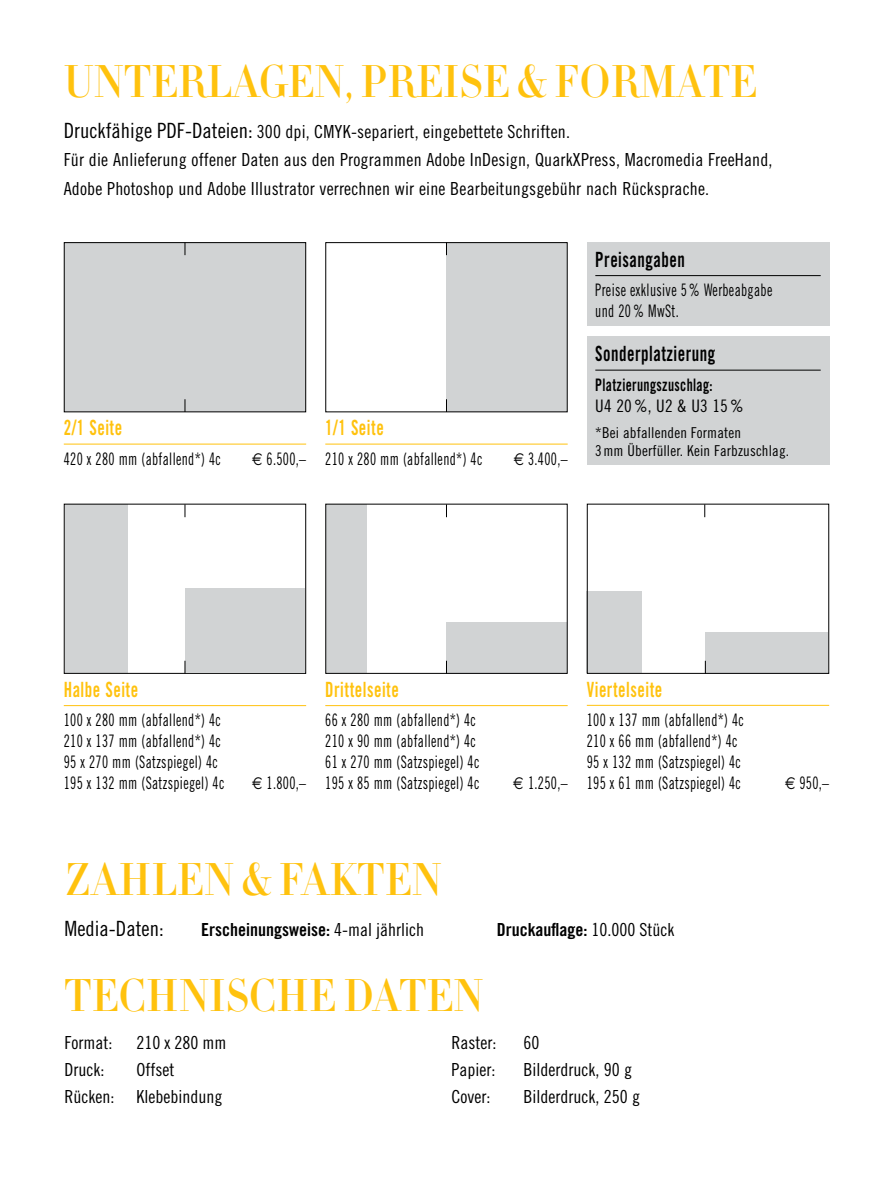
<style>
.page{position:relative;width:893px;height:1191px;background:#fff}
.page>*{position:absolute;margin:0;border:0;box-sizing:border-box;transform-origin:0 0}
.t1{font:500 45px "HTF Didot M16";color:#ffc20e;scale:.95 1}
.t2{font:21px "Trade Gothic Bold Cond Twenty";letter-spacing:.03em;color:#ffc20e;scale:.8 1}
.t3{font:21px "Trade Gothic Bold Cond Twenty";letter-spacing:.03em;color:#000;scale:.8 1}
.t4{font:21px "Trade Gothic Cond Eighteen";color:#000}
.t5{font:18px/28.5px "Trade Gothic Cond Eighteen";letter-spacing:.01em;color:#000}
.t6{font:18px "Trade Gothic Bold Cond Twenty";color:#000}
.t7{font:17.25px/21px "Trade Gothic Cond Eighteen";letter-spacing:.025em;color:#000;scale:.8 1}
.t8{font:17.25px "Trade Gothic Bold Cond Twenty";letter-spacing:.025em;color:#000;scale:.8 1}
.t9{font:17.25px "Trade Gothic Cond Eighteen";letter-spacing:.025em;color:#000}
.t10{font:17.25px "Trade Gothic Cond Eighteen";color:#000;scale:.8 1}
.t11{font:15px/18px "Trade Gothic Cond Eighteen";letter-spacing:.01em;color:#000}
.s1{font-size:21px}
.s2{font-family:"Euro Sans"}
.s3{font-family:"Trade Gothic Cond Eighteen"}
</style>
<div class="page">
<div style="left:64px;top:243px;width:242px;height:169px;background:#d1d3d4"></div>
<div style="left:64px;top:242px;width:242px;height:170px;border:1px solid #000"></div>
<svg style="left:185px;top:242px;width:1px;height:13px"></svg>
<svg style="left:185px;top:399px;width:1px;height:13px"></svg>
<hr style="left:64px;top:444px;width:242px;height:1px;background:#ffc20e">
<div style="left:447px;top:243px;width:120px;height:169px;background:#d1d3d4"></div>
<div style="left:325px;top:242px;width:243px;height:170px;border:1px solid #000"></div>
<svg style="left:446px;top:399px;width:1px;height:13px"></svg>
<svg style="left:446px;top:242px;width:1px;height:13px"></svg>
<hr style="left:325px;top:444px;width:243px;height:1px;background:#ffc20e">
<hr style="left:64px;top:705px;width:242px;height:1px;background:#ffc20e">
<hr style="left:325px;top:705px;width:243px;height:1px;background:#ffc20e">
<div style="left:446px;top:622px;width:121px;height:51px;background:#d1d3d4"></div>
<div style="left:326px;top:504px;width:40px;height:169px;background:#d1d3d4"></div>
<div style="left:325px;top:504px;width:243px;height:170px;border:1px solid #000"></div>
<svg style="left:446px;top:504px;width:1px;height:13px"></svg>
<svg style="left:446px;top:661px;width:1px;height:12px"></svg>
<div style="left:587px;top:242px;width:242px;height:84px;background:#d1d3d4"></div>
<hr style="left:595px;top:275px;width:226px;height:1px;background:#000">
<div style="left:587px;top:337px;width:242px;height:128px;background:#d1d3d4"></div>
<hr style="left:595px;top:370px;width:226px;height:1px;background:#000">
<hr style="left:587px;top:705px;width:242px;height:1px;background:#ffc20e">
<div style="left:705px;top:632px;width:123px;height:41px;background:#d1d3d4"></div>
<div style="left:587px;top:591px;width:55px;height:82px;background:#d1d3d4"></div>
<div style="left:587px;top:504px;width:242px;height:170px;border:1px solid #000"></div>
<svg style="left:705px;top:661px;width:1px;height:12px"></svg>
<div style="left:65px;top:504px;width:63px;height:169px;background:#d1d3d4"></div>
<div style="left:64px;top:504px;width:242px;height:170px;border:1px solid #000"></div>
<svg style="left:185px;top:504px;width:1px;height:13px"></svg>
<div style="left:185px;top:589px;width:120px;height:84px;background:#d1d3d4"></div>
<svg style="left:185px;top:661px;width:1px;height:12px"></svg>
<h1 class="t1" style="left:64px;top:48px;width:675px">UNTERLAGEN, PREISE &amp; FORMATE</h1>
<p class="t5" style="left:64px;top:117px;width:710px"><span class="s1">Druckfähige PDF-Dateien:</span> 300 dpi, CMYK-separiert, eingebettete Schriften.<br>Für die Anlieferung offener Daten aus den Programmen Adobe InDesign, QuarkXPress, Macromedia FreeHand,<br>Adobe Photoshop und Adobe Illustrator verrechnen wir eine Bearbeitungsgebühr nach Rücksprache.</p>
<p class="t2" style="left:64px;top:415px;width:75px">2/1 Seite</p>
<p class="t7" style="left:64px;top:448px;width:198px">420 x 280 mm (abfallend*) 4c</p>
<p class="t7" style="left:252px;top:448px;width:69px"><span class="s2">€</span> 6.500,–</p>
<p class="t2" style="left:325px;top:415px;width:75px">1/1 Seite</p>
<p class="t7" style="left:325px;top:448px;width:198px">210 x 280 mm (abfallend*) 4c</p>
<p class="t7" style="left:514px;top:448px;width:69px"><span class="s2">€</span> 3.400,–</p>
<p class="t3" style="left:595px;top:246px;width:113px">Preisangaben</p>
<p class="t7" style="left:595px;top:279px;width:223px">Preise exklusive 5 % Werbeabgabe und 20 % MwSt.</p>
<p class="t3" style="left:595px;top:341px;width:151px">Sonderplatzierung</p>
<p class="t8" style="left:595px;top:374px;width:148px">Platzierungszuschlag:</p>
<p class="t9" style="left:595px;top:395px;width:150px">U4 20%, U2 &amp; U3 15%</p>
<p class="t11" style="left:595px;top:424px;width:195px">*Bei abfallenden Formaten<br>3mm Überfüller. Kein Farbzuschlag.</p>
<p class="t2" style="left:64px;top:676px;width:95px">Halbe Seite</p>
<p class="t7" style="left:64px;top:709px;width:202px">100 x 280 mm (abfallend*) 4c<br>210 x 137 mm (abfallend*) 4c<br>95 x 270 mm (Satzspiegel) 4c<br>195 x 132 mm (Satzspiegel) 4c</p>
<p class="t10" style="left:252px;top:773px;width:69px"><span class="s2">€</span> 1.800,–</p>
<p class="t2" style="left:325px;top:676px;width:94px">Drittelseite</p>
<p class="t7" style="left:325px;top:709px;width:194px">66 x 280 mm (abfallend*) 4c<br>210 x 90 mm (abfallend*) 4c<br>61 x 270 mm (Satzspiegel) 4c<br>195 x 85 mm (Satzspiegel) 4c</p>
<p class="t7" style="left:513px;top:772px;width:70px"><span class="s2">€</span> 1.250,–</p>
<p class="t2" style="left:587px;top:676px;width:96px">Viertelseite</p>
<p class="t7" style="left:587px;top:709px;width:198px">100 x 137 mm (abfallend*) 4c<br>210 x 66 mm (abfallend*) 4c<br>95 x 132 mm (Satzspiegel) 4c<br>195 x 61 mm (Satzspiegel) 4c</p>
<p class="t7" style="left:785px;top:772px;width:57px"><span class="s2">€</span> 950,–</p>
<h1 class="t1" style="left:65px;top:846px;width:121px">ZAHLEN</h1>
<h1 class="t1" style="left:242px;top:846px;width:153px">&amp; FAKTEN</h1>
<p class="t4" style="left:65px;top:915px;width:101px">Media-Daten:</p>
<p class="t6" style="left:201px;top:918px;width:224px">Erscheinungsweise: <span class="s3">4-mal jährlich</span></p>
<p class="t6" style="left:497px;top:918px;width:179px">Druckauflage: <span class="s3">10.000 Stück</span></p>
<h1 class="t1" style="left:65px;top:962px;width:355px">TECHNISCHE DATEN</h1>
<p class="t5" style="left:65px;top:1027px;width:50px">Format:</p>
<p class="t5" style="left:137px;top:1027px;width:91px">210 x 280 mm</p>
<p class="t5" style="left:65px;top:1055px;width:41px">Druck:</p>
<p class="t5" style="left:451px;top:1027px;width:46px">Raster:</p>
<p class="t5" style="left:523px;top:1027px;width:17px">60</p>
<p class="t5" style="left:451px;top:1055px;width:45px">Papier:</p>
<p class="t5" style="left:523px;top:1055px;width:110px">Bilderdruck, 90 g</p>
<p class="t5" style="left:451px;top:1082px;width:41px">Cover:</p>
<p class="t5" style="left:523px;top:1082px;width:118px">Bilderdruck, 250 g</p>
<p class="t5" style="left:65px;top:1055px;width:159px;line-height:27.2px;text-indent:72px">Offset<br>Rücken: Klebebindung</p>
</div>
